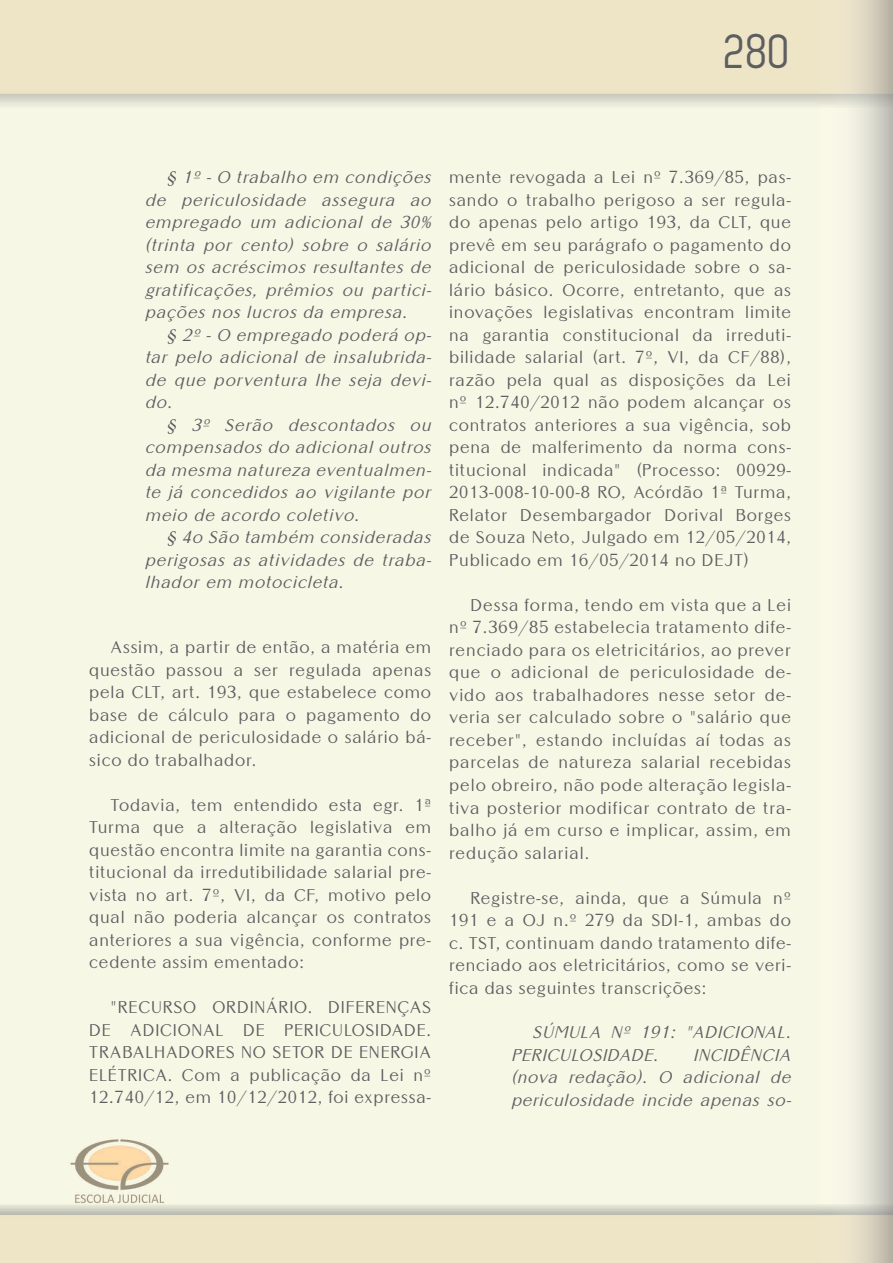
<style>
.page{position:relative;width:893px;height:1263px;background:#fff}
.page>*{position:absolute;margin:0;border:0;box-sizing:border-box;transform-origin:0 0}
.t1{font:49.5px "Zag";color:#5d5e60}
.t2{font:16.5px/22.5px "Altrincham";letter-spacing:.05em;color:#5d5e60;text-align:justify}
.t3{font:italic 16.5px/22.5px "Altrincham";letter-spacing:.06em;color:#5d5e60;text-align:justify}
</style>
<div class="page">
<h1 class="t1" style="left:725px;top:24px;width:68px">280</h1>
<p class="t3" style="left:145px;top:166px;width:287px;text-indent:21px">§ 1º - O trabalho em condições de periculosidade assegura ao empregado um adicional de 30% (trinta por cento) sobre o salário sem os acréscimos resultantes de gratificações, prêmios ou partici&shy;pações nos lucros da empresa.</p>
<p class="t3" style="left:145px;top:324px;width:287px;text-indent:21px">§ 2º - O empregado poderá op&shy;tar pelo adicional de insalubrida&shy;de que porventura lhe seja devi&shy;do.</p>
<p class="t3" style="left:145px;top:414px;width:287px;text-indent:21px">§ 3º Serão descontados ou compensados do adicional outros da mesma natureza eventualmen&shy;te já concedidos ao vigilante por meio de acordo coletivo.</p>
<p class="t3" style="left:145px;top:526px;width:287px;text-indent:21px">§ 4o São também consideradas perigosas as atividades de traba&shy;lhador em motocicleta.</p>
<p class="t2" style="left:89px;top:636px;width:343px;text-indent:21px">Assim, a partir de então, a matéria em questão passou a ser regulada apenas pela CLT, art. 193, que estabelece como base de cálculo para o pagamento do adicional de periculosidade o salário bá&shy;sico do trabalhador.</p>
<p class="t2" style="left:89px;top:794px;width:343px;text-indent:21px">Todavia, tem entendido esta egr. 1ª Turma que a alteração legislativa em questão encontra limite na garantia cons&shy;titucional da irredutibilidade salarial pre&shy;vista no art. 7º, VI, da CF, motivo pelo qual não poderia alcançar os contratos anteriores a sua vigência, conforme pre&shy;cedente assim ementado:</p>
<p class="t2" style="left:89px;top:996px;width:343px;text-indent:21px">"RECURSO ORDINÁRIO. DIFERENÇAS DE ADICIONAL DE PERICULOSIDADE.<br>TRABALHADORES NO SETOR DE ENERGIA ELÉTRICA. Com a publicação da Lei nº 12.740/12, em 10/12/2012, foi expressa-</p>
<p class="t2" style="left:449px;top:166px;width:343px">mente revogada a Lei nº 7.369/85, pas&shy;sando o trabalho perigoso a ser regula&shy;do apenas pelo artigo 193, da CLT, que prevê em seu parágrafo o pagamento do adicional de periculosidade sobre o sa&shy;lário básico. Ocorre, entretanto, que as inovações legislativas encontram limite na garantia constitucional da irreduti&shy;bilidade salarial (art. 7º, VI, da CF/88), razão pela qual as disposições da Lei nº 12.740/2012 não podem alcançar os contratos anteriores a sua vigência, sob pena de malferimento da norma cons&shy;titucional indicada" (Processo: 00929- 2013-008-10-00-8 RO, Acórdão 1ª Turma, Relator Desembargador Dorival Borges de Souza Neto, Julgado em 12/05/2014, Publicado em 16/05/2014 no DEJT)</p>
<p class="t2" style="left:449px;top:594px;width:343px;text-indent:21px">Dessa forma, tendo em vista que a Lei nº 7.369/85 estabelecia tratamento dife&shy;renciado para os eletricitários, ao prever que o adicional de periculosidade de&shy;vido aos trabalhadores nesse setor de&shy;veria ser calculado sobre o "salário que receber", estando incluídas aí todas as parcelas de natureza salarial recebidas pelo obreiro, não pode alteração legisla&shy;tiva posterior modificar contrato de tra&shy;balho já em curso e implicar, assim, em redução salarial.</p>
<p class="t2" style="left:449px;top:886px;width:343px;text-indent:21px">Registre-se, ainda, que a Súmula nº 191 e a OJ n.º 279 da SDI-1, ambas do c. TST, continuam dando tratamento dife&shy;renciado aos eletricitários, como se veri&shy;fica das seguintes transcrições:</p>
<p class="t3" style="left:512px;top:1021px;width:281px;text-indent:21px">SÚMULA Nº 191: "ADICIONAL.<br>PERICULOSIDADE.</p>
<p class="t3" style="left:512px;top:1044px;width:281px;text-indent:182px">INCIDÊNCIA (nova redação). O adicional de periculosidade incide apenas so-</p>
</div>
